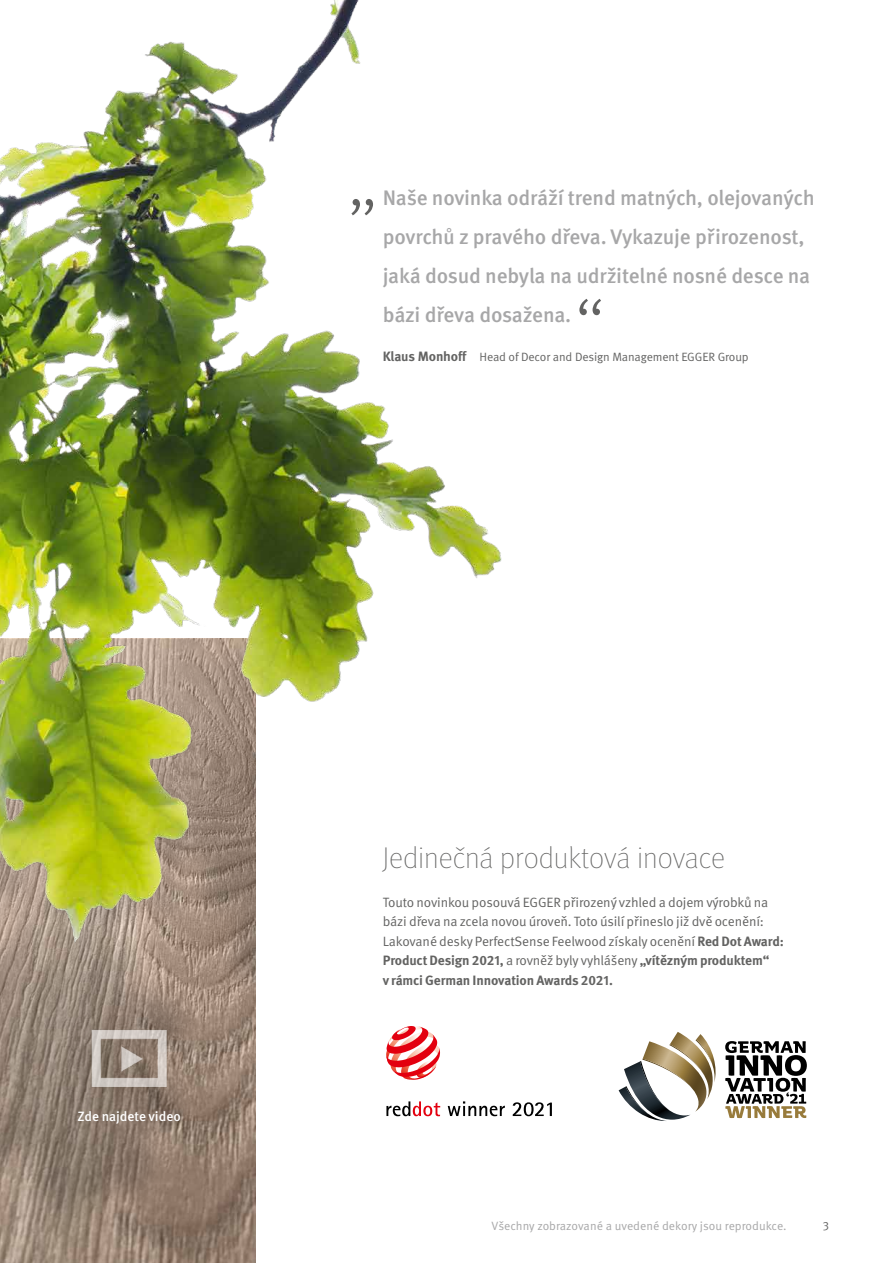
<style>
.page{position:relative;width:893px;height:1263px;background:#fff}
.page>*{position:absolute;margin:0;border:0;box-sizing:border-box;transform-origin:0 0}
.t1{font:100 112.5px "Meta Pro";color:#636362}
.t2{font:100 30px "Meta Pro";color:#636362}
.t3{font:500 21px/39px "Meta Pro";letter-spacing:-.01em;color:#a7a7a8}
.t4{font:13.5px/19.5px "Meta Pro";letter-spacing:-.01em;color:#636362}
.t5{font:500 13.5px "Meta Pro";color:#fff}
.t6{font:12px "Meta Pro";letter-spacing:-.01em;color:#636362}
.t7{font:12px "Meta Pro";color:#a7a7a8}
.s1{font-weight:700;font-size:13.5px}
.s2{font-weight:700}
</style>
<div class="page">
<img style="left:0;top:1063px;width:255px;height:200px">
<svg style="left:725px;top:1041px;width:82px;height:77px"></svg>
<svg style="left:619px;top:1032px;width:97px;height:89px"></svg>
<svg style="left:448px;top:1101px;width:104px;height:15px"></svg>
<svg style="left:386px;top:1101px;width:54px;height:15px"></svg>
<svg style="left:388px;top:1063px;width:49px;height:17px"></svg>
<img style="left:0;top:0;width:502px;height:1063px">
<img style="left:73px;top:1015px;width:110px;height:107px">
<h1 class="t1" style="left:347px;top:88px;width:33px">„</h1>
<h3 class="t3" style="left:383px;top:178px;width:434px">Naše novinka odráží trend matných, olejovaných povrchů z pravého dřeva. Vykazuje přirozenost, jaká dosud nebyla na udržitelné nosné desce na bázi dřeva dosažena.</h3>
<p class="t6" style="left:383px;top:349px;width:368px"><span class="s1">Klaus Monhoff</span> Head of Decor and Design Management EGGER Group</p>
<h1 class="t1" style="left:574px;top:261px;width:33px">“</h1>
<p class="t5" style="left:78px;top:1108px;width:105px">Zde najdete video</p>
<h2 class="t2" style="left:383px;top:837px;width:344px">Jedinečná produktová inovace</h2>
<p class="t4" style="left:383px;top:892px;width:403px">Touto novinkou posouvá EGGER přirozený vzhled a dojem výrobků na bázi dřeva na zcela novou úroveň. Toto úsilí přineslo již dvě ocenění:<br>Lakované desky PerfectSense Feelwood získaly ocenění <span class="s2">Red Dot Award:<br>Product Design 2021,</span> a rovněž byly vyhlášeny <span class="s2">„vítězným produktem“<br>v rámci German Innovation Awards 2021.</span></p>
<p class="t7" style="left:492px;top:1218px;width:297px">Všechny zobrazované a uvedené dekory jsou reprodukce.</p>
<p class="t6" style="left:823px;top:1218px;width:8px">3</p>
</div>
